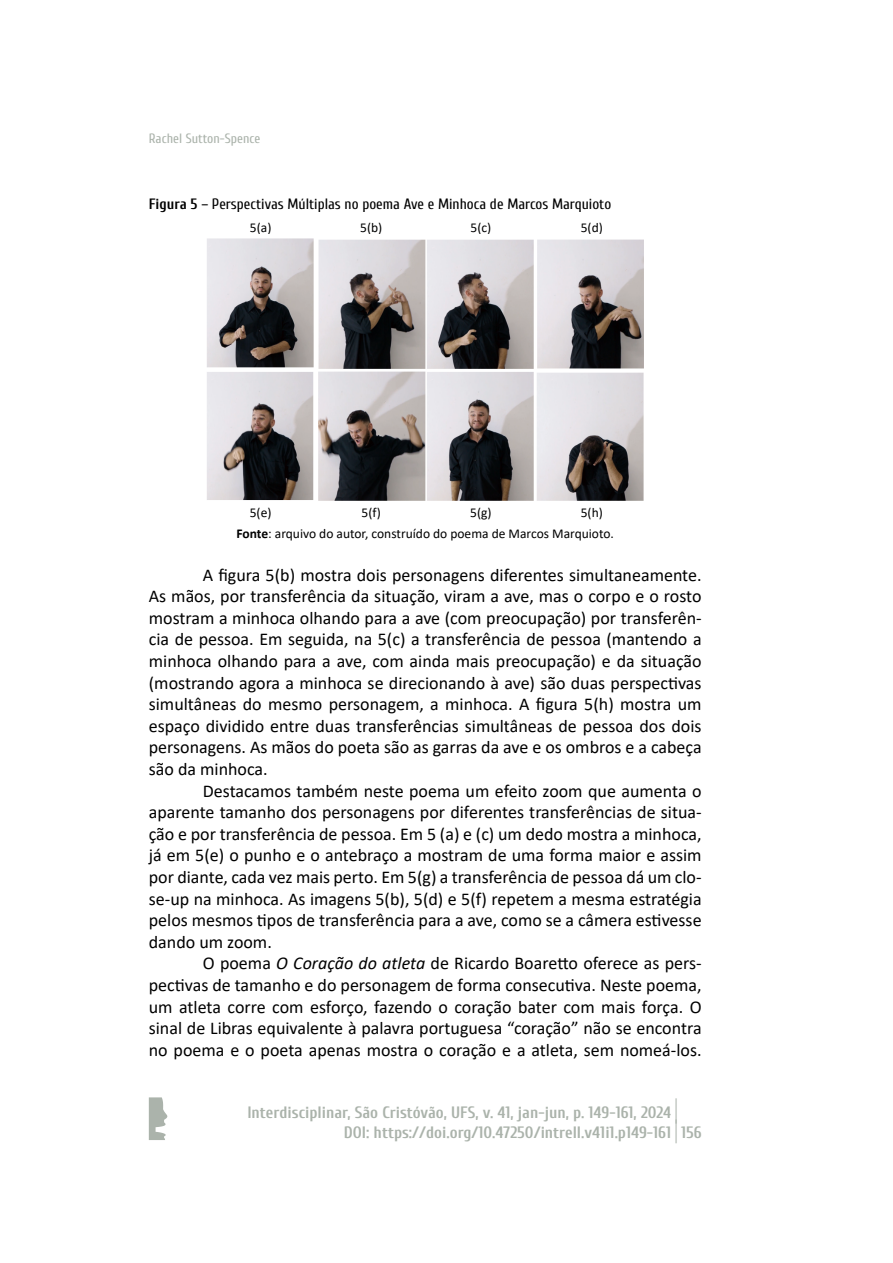
<style>
.page{position:relative;width:893px;height:1263px;background:#fff}
.page>*{position:absolute;margin:0;border:0;box-sizing:border-box;transform-origin:0 0}
.t1{font:18px/21.6px "Calibri";color:#000;text-align:justify}
.t2{font:700 16.5px/19.8px "Cuprum";color:#abb3ab}
.t3{font:15px "Cuprum";color:#000}
.t4{font:13.5px/21px "Calibri";color:#000}
.t5{font:13.5px "Cuprum";color:#abb3ab}
.s1{font-weight:700}
.s2{font-style:italic}
.s3{font-size:28.05px}
.s4{font-size:26.4px}
</style>
<div class="page">
<svg style="left:149px;top:1097px;width:18px;height:43px"></svg>
<img style="left:207px;top:238px;width:437px;height:263px">
<p class="t5" style="left:149px;top:128px;width:113px">Rachel Sutton-Spence</p>
<p class="t3" style="left:149px;top:193px;width:464px"><span class="s1">Figura 5</span> – Perspectivas Múltiplas no poema Ave e Minhoca de Marcos Marquioto</p>
<p class="t4" style="left:250px;top:217px;width:23px">5(a)</p>
<p class="t4" style="left:360px;top:217px;width:24px">5(b)</p>
<p class="t4" style="left:471px;top:217px;width:22px">5(c)</p>
<p class="t4" style="left:581px;top:217px;width:24px">5(d)</p>
<p class="t4" style="left:236px;top:502px;width:379px;text-indent:344px">5(h)<br><span class="s1">Fonte</span>: arquivo do autor, construído do poema de Marcos Marquioto.</p>
<p class="t1" style="left:149px;top:563px;width:554px;text-indent:54px">A figura 5(b) mostra dois personagens diferentes simultaneamente.<br>As mãos, por transferência da situação, viram a ave, mas o corpo e o rosto mostram a minhoca olhando para a ave (com preocupação) por transferên&shy;cia de pessoa. Em seguida, na 5(c) a transferência de pessoa (mantendo a minhoca olhando para a ave, com ainda mais preocupação) e da situação (mostrando agora a minhoca se direcionando à ave) são duas perspectivas simultâneas do mesmo personagem, a minhoca. A figura 5(h) mostra um espaço dividido entre duas transferências simultâneas de pessoa dos dois personagens. As mãos do poeta são as garras da ave e os ombros e a cabeça são da minhoca.</p>
<p class="t1" style="left:149px;top:779px;width:554px;text-indent:54px">Destacamos também neste poema um efeito zoom que aumenta o aparente tamanho dos personagens por diferentes transferências de situa&shy;ção e por transferência de pessoa. Em 5 (a) e (c) um dedo mostra a minhoca, já em 5(e) o punho e o antebraço a mostram de uma forma maior e assim por diante, cada vez mais perto. Em 5(g) a transferência de pessoa dá um clo&shy;se-up na minhoca. As imagens 5(b), 5(d) e 5(f) repetem a mesma estratégia pelos mesmos tipos de transferência para a ave, como se a câmera estivesse dando um zoom.</p>
<p class="t1" style="left:149px;top:952px;width:554px;text-indent:54px">O poema <span class="s2">O Coração do atleta</span> de Ricardo Boaretto oferece as pers&shy;pectivas de tamanho e do personagem de forma consecutiva. Neste poema, um atleta corre com esforço, fazendo o coração bater com mais força. O sinal de Libras equivalente à palavra portuguesa “coração” não se encontra no poema e o poeta apenas mostra o coração e a atleta, sem nomeá-los.</p>
<p class="t4" style="left:250px;top:502px;width:23px">5(e)</p>
<p class="t4" style="left:362px;top:502px;width:21px">5(f)</p>
<p class="t4" style="left:470px;top:502px;width:23px">5(g)</p>
<p class="t2" style="left:344px;top:1101px;width:359px;text-indent:-96px">Interdisciplinar, São Cristóvão, UFS, v. 41, jan-jun, p. 149-161, 2024 <span class="s3">|<br></span>DOI: https://doi.org/10.47250/intrell.v41i1.p149-161 <span class="s4">|</span> 156</p>
</div>
